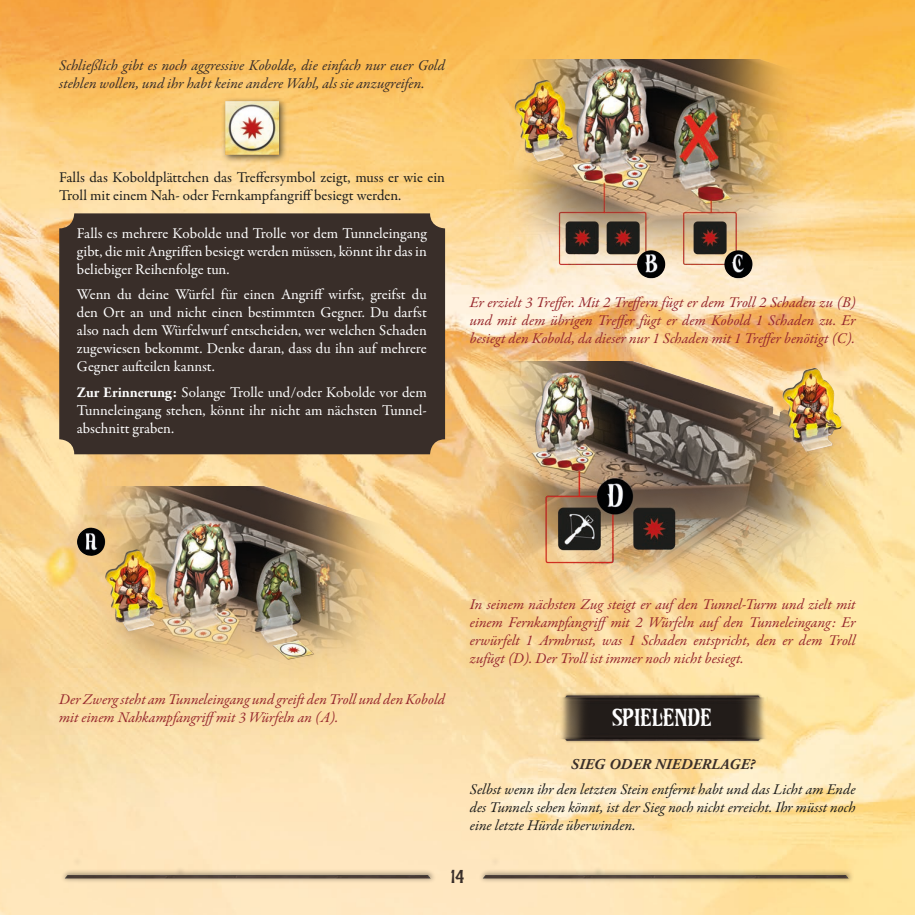
<style>
.page{position:relative;width:915px;height:915px;background:#fff}
.page>*{position:absolute;margin:0;border:0;box-sizing:border-box;transform-origin:0 0}
.Überschrift_1__Banne{font:22.5px "Cageworld";color:#fff}
.t1{font:17.5px "Cageworld";color:#392e29}
.Ejemplos{font:italic 15px/18px "Garamond Premr Pro";letter-spacing:-.005em;color:#97282d;text-align:justify}
.Text_im_braunen_Kast{font:15px/18px "Garamond Premr Pro";letter-spacing:-.005em;color:#fff;text-align:justify}
.Texto{font:italic 15px/18px "Garamond Premr Pro";color:#1d1d1b;text-align:justify}
.Texto-2{font:italic 15px/18px "Garamond Premr Pro";letter-spacing:-.005em;color:#392e29}
.Texto-3{font:15px/18px "Garamond Premr Pro";color:#1d1d1b}
.Überschrift_3__fett{font:italic 700 15px "Adobe Garamond Pro";letter-spacing:.015em;color:#392e29}
.s1{font-weight:700}
</style>
<div class="page">
<img style="left:0;top:0;width:914px;height:914px">
<img style="left:59px;top:854px;width:378px;height:60px">
<img style="left:477px;top:854px;width:378px;height:60px">
<div style="left:221px;top:97px;width:67px;height:66px;background:#1d1d1b;opacity:.75"></div>
<img style="left:225px;top:101px;width:54px;height:53px">
<div style="left:59px;top:213px;width:386px;height:241px;background:#392e29;border-radius:15px"></div>
<img style="left:59px;top:486px;width:386px;height:198px">
<img style="left:469px;top:59px;width:386px;height:226px">
<img style="left:480px;top:361px;width:375px;height:230px">
<img style="left:554px;top:685px;width:217px;height:66px">
<p class="Texto-2" style="left:59px;top:57px;width:387px">Schließlich gibt es noch aggressive Kobolde, die einfach nur euer Gold stehlen wollen, und ihr habt keine andere Wahl, als sie anzugreifen.</p>
<p class="Texto-3" style="left:59px;top:169px;width:387px">Falls das Koboldplättchen das Treffersymbol zeigt, muss er wie ein<br>Troll mit einem Nah- oder Fernkampfangriff besiegt werden.</p>
<p class="Text_im_braunen_Kast" style="left:77px;top:225px;width:351px">Falls es mehrere Kobolde und Trolle vor dem Tunneleingang gibt, die mit Angriffen besiegt werden müssen, könnt ihr das in beliebiger Reihenfolge tun.</p>
<p class="Text_im_braunen_Kast" style="left:77px;top:286px;width:351px">Wenn du deine Würfel für einen Angriff wirfst, greifst du den Ort an und nicht einen bestimmten Gegner. Du darfst also nach dem Würfelwurf entscheiden, wer welchen Schaden zugewiesen bekommt. Denke daran, dass du ihn auf mehrere Gegner aufteilen kannst.</p>
<p class="Text_im_braunen_Kast" style="left:77px;top:383px;width:351px"><span class="s1">Zur Erinnerung:</span> Solange Trolle und/oder Kobolde vor dem Tunneleingang stehen, könnt ihr nicht am nächsten Tunnel&shy;abschnitt graben.</p>
<p class="Ejemplos" style="left:469px;top:294px;width:387px">Er erzielt 3 Treffer. Mit 2 Treffern fügt er dem Troll 2 Schaden zu (B) und mit dem übrigen Treffer fügt er dem Kobold 1 Schaden zu. Er besiegt den Kobold, da dieser nur 1 Schaden mit 1 Treffer benötigt (C).</p>
<p class="Ejemplos" style="left:59px;top:691px;width:387px">Der Zwerg steht am Tunneleingang und greift den Troll und den Kobold mit einem Nahkampfangriffmit 3 Würfeln an (A).</p>
<p class="Ejemplos" style="left:469px;top:596px;width:387px">In seinem nächsten Zug steigt er auf den Tunnel-Turm und zielt mit einem Fernkampfangriffmit 2 Würfeln auf den Tunneleingang: Er erwürfelt 1 Armbrust, was 1 Schaden entspricht, den er dem Troll zufügt (D). Der Troll ist immer noch nicht besiegt.</p>
<p class="Überschrift_1__Banne" style="left:612px;top:705px;width:101px">SPIELENDE</p>
<p class="Überschrift_3__fett" style="left:570px;top:755px;width:185px">SIEG ODER NIEDERLAGE?</p>
<p class="Texto" style="left:469px;top:781px;width:387px">Selbst wenn ihr den letzten Stein entfernt habt und das Licht am Ende des Tunnels sehen könnt, ist der Sieg noch nicht erreicht. Ihr müsst noch eine letzte Hürde überwinden.</p>
<p class="t1" style="left:450px;top:867px;width:16px">14</p>
</div>
